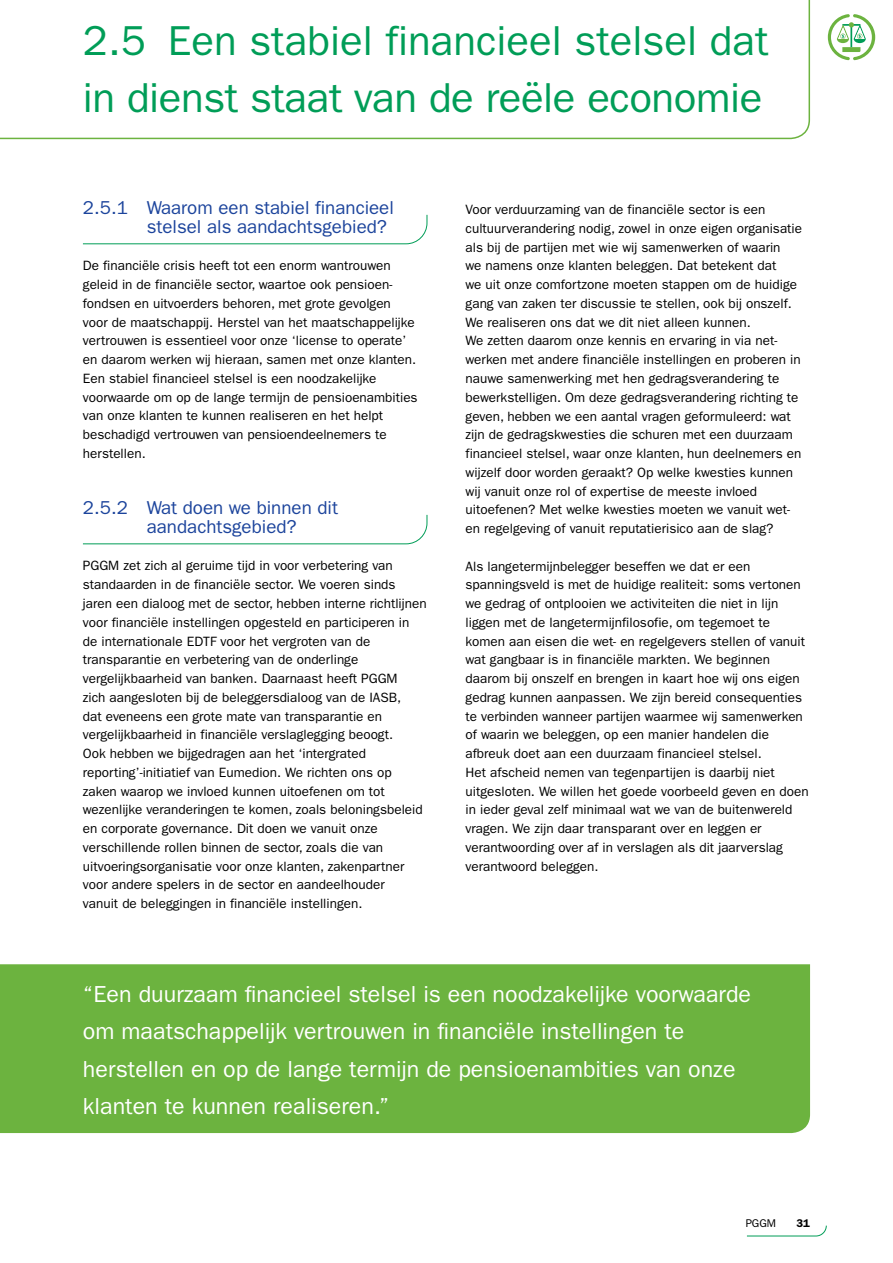
<style>
.page{position:relative;width:893px;height:1263px;background:#fff}
.page>*{position:absolute;margin:0;border:0;box-sizing:border-box;transform-origin:0 0}
.t1{font:42px/56.2px "ITC Franklin Gothic Std";color:#009d57}
.t2{font:23.25px/37.5px "ITC Franklin Gothic Std";color:#fff}
.t3{font:18.75px/18.8px "ITC Franklin Gothic Std";color:#1c449c}
.t4{font:13.5px/18.8px "ITC Franklin Gothic Std";color:#000}
.t5{font:11.25px "ITC Franklin Gothic Std";color:#000}
.t6{font:600 11.25px "ITC Franklin Gothic Std";color:#000}
</style>
<div class="page">
<svg style="left:747px;top:1225px;width:80px;height:11px"></svg>
<svg style="left:828px;top:14px;width:47px;height:46px"></svg>
<svg style="left:82px;top:214px;width:346px;height:31px"></svg>
<svg style="left:82px;top:514px;width:346px;height:31px"></svg>
<div style="left:0;top:964px;width:810px;height:169px;background:#6cb33f"></div>
<svg style="left:0;top:0;width:811px;height:140px"></svg>
<h1 class="t1" style="left:83px;top:13px;width:687px">2.5 Een stabiel financieel stelsel dat in dienst staat van de reële economie</h1>
<h3 class="t3" style="left:147px;top:199px;width:249px;text-indent:-64px">2.5.1 Waarom een stabiel financieel stelsel als aandachtsgebied?</h3>
<p class="t4" style="left:83px;top:257px;width:336px">De financiële crisis heeft tot een enorm wantrouwen geleid in de financiële sector, waartoe ook pensioen&shy;fondsen en uitvoerders behoren, met grote gevolgen voor de maatschappij. Herstel van het maatschappelijke vertrouwen is essentieel voor onze ‘license to operate’ en daarom werken wij hieraan, samen met onze klanten.<br>Een stabiel financieel stelsel is een noodzakelijke voorwaarde om op de lange termijn de pensioenambities van onze klanten te kunnen realiseren en het helpt beschadigd vertrouwen van pensioendeelnemers te herstellen.</p>
<h3 class="t3" style="left:147px;top:499px;width:193px;text-indent:-64px">2.5.2 Wat doen we binnen dit aandachtsgebied?</h3>
<p class="t4" style="left:83px;top:557px;width:345px">PGGM zet zich al geruime tijd in voor verbetering van standaarden in de financiële sector. We voeren sinds jaren een dialoog met de sector, hebben interne richtlijnen voor financiële instellingen opgesteld en participeren in de internationale EDTF voor het vergroten van de transparantie en verbetering van de onderlinge vergelijkbaarheid van banken. Daarnaast heeft PGGM<br>zich aangesloten bij de beleggersdialoog van de IASB,<br>dat eveneens een grote mate van transparantie en vergelijkbaarheid in financiële verslaglegging beoogt.<br>Ook hebben we bijgedragen aan het ‘intergrated reporting’-initiatief van Eumedion. We richten ons op zaken waarop we invloed kunnen uitoefenen om tot wezenlijke veranderingen te komen, zoals beloningsbeleid en corporate governance. Dit doen we vanuit onze verschillende rollen binnen de sector, zoals die van uitvoeringsorganisatie voor onze klanten, zakenpartner voor andere spelers in de sector en aandeelhouder<br>vanuit de beleggingen in financiële instellingen.</p>
<p class="t4" style="left:466px;top:200px;width:338px">Voor verduurzaming van de financiële sector is een cultuurverandering nodig, zowel in onze eigen organisatie als bij de partijen met wie wij samenwerken of waarin<br>we namens onze klanten beleggen. Dat betekent dat<br>we uit onze comfortzone moeten stappen om de huidige gang van zaken ter discussie te stellen, ook bij onszelf.<br>We realiseren ons dat we dit niet alleen kunnen.<br>We zetten daarom onze kennis en ervaring in via net&shy;werken met andere financiële instellingen en proberen in nauwe samenwerking met hen gedragsverandering te bewerkstelligen. Om deze gedragsverandering richting te geven, hebben we een aantal vragen geformuleerd: wat zijn de gedragskwesties die schuren met een duurzaam financieel stelsel, waar onze klanten, hun deelnemers en wijzelf door worden geraakt? Op welke kwesties kunnen wij vanuit onze rol of expertise de meeste invloed uitoefenen? Met welke kwesties moeten we vanuit wet&shy;en regelgeving of vanuit reputatierisico aan de slag?</p>
<p class="t4" style="left:466px;top:557px;width:345px">Als langetermijnbelegger beseffen we dat er een spanningsveld is met de huidige realiteit: soms vertonen we gedrag of ontplooien we activiteiten die niet in lijn liggen met de langetermijnfilosofie, om tegemoet te komen aan eisen die wet- en regelgevers stellen of vanuit wat gangbaar is in financiële markten. We beginnen daarom bij onszelf en brengen in kaart hoe wij ons eigen gedrag kunnen aanpassen. We zijn bereid consequenties te verbinden wanneer partijen waarmee wij samenwerken of waarin we beleggen, op een manier handelen die afbreuk doet aan een duurzaam financieel stelsel.<br>Het afscheid nemen van tegenpartijen is daarbij niet uitgesloten. We willen het goede voorbeeld geven en doen in ieder geval zelf minimaal wat we van de buitenwereld vragen. We zijn daar transparant over en leggen er verantwoording over af in verslagen als dit jaarverslag verantwoord beleggen.</p>
<h2 class="t2" style="left:83px;top:975px;width:670px">“Een duurzaam financieel stelsel is een noodzakelijke voorwaarde om maatschappelijk vertrouwen in financiële instellingen te herstellen en op de lange termijn de pensioenambities van onze klanten te kunnen realiseren.”</h2>
<p class="t5" style="left:746px;top:1216px;width:32px">PGGM</p>
<p class="t6" style="left:797px;top:1216px;width:15px">31</p>
</div>
